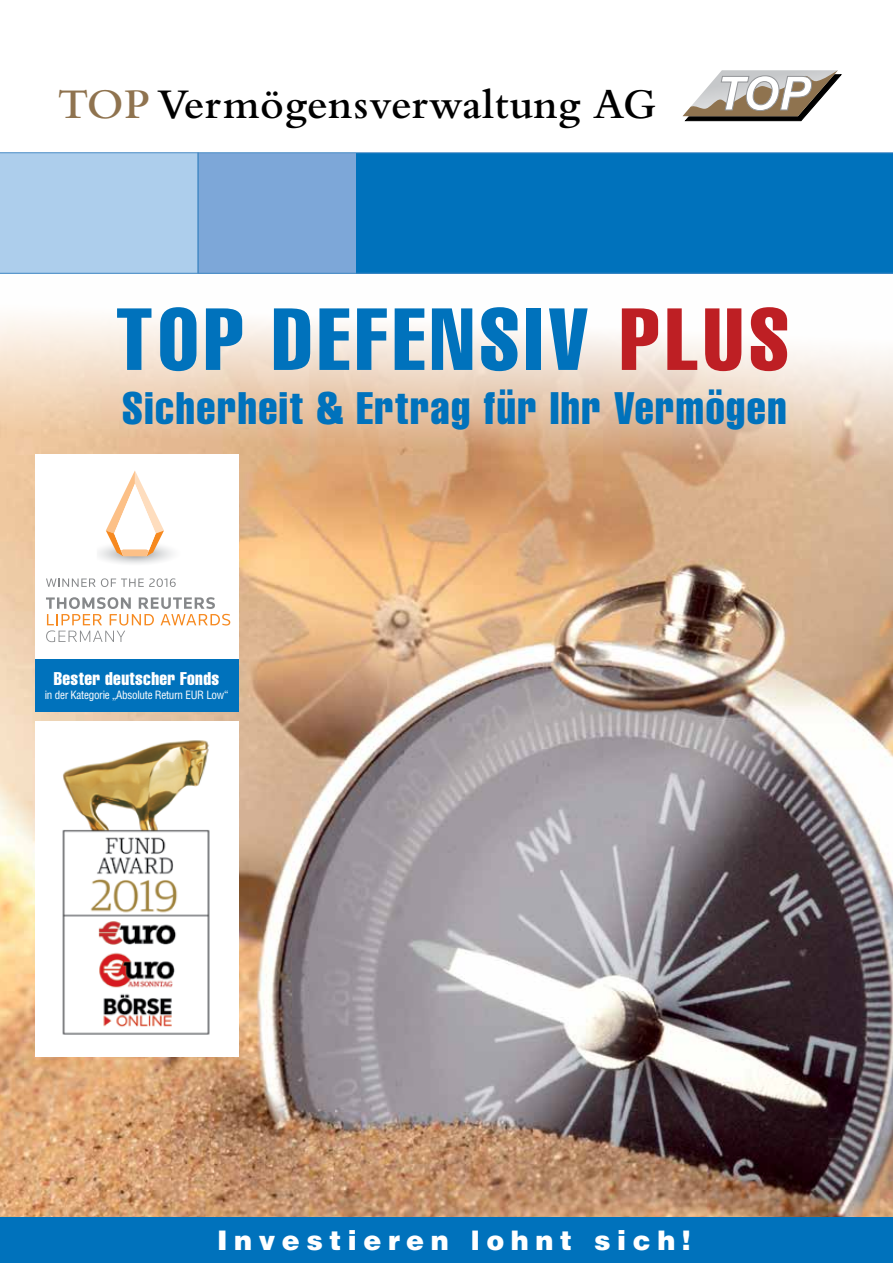
<style>
.page{position:relative;width:893px;height:1263px;background:#fff}
.page>*{position:absolute;margin:0;border:0;box-sizing:border-box;transform-origin:0 0}
.t1{font:86.4px "Helvetica LT Std Comp";letter-spacing:.065em;color:#0072bc}
.t2{font:44.7px "Helvetica LT Std Comp";letter-spacing:.035em;color:#0072bc}
.t3{font:600 44.1px "Bembo";letter-spacing:.015em;color:#000}
.t4{font:900 27px "Helvetica LT Std";letter-spacing:.245em;color:#fff}
.t5{font:18.15px "Helvetica LT Std Comp";letter-spacing:.02em;color:#fff}
.t6{font:condensed 11.1px "Helvetica LT Std";letter-spacing:-.025em;color:#fff}
.s1{color:#8f734f}
.s2{color:#be1f24}
</style>
<div class="page">
<img style="left:0;top:317px;width:893px;height:901px">
<div style="left:355px;top:153px;width:538px;height:120px;background:#0072bc"></div>
<div style="left:197px;top:153px;width:159px;height:120px;background:#7da7d8"></div>
<div style="left:0;top:1218px;width:893px;height:45px;background:#0072bc"></div>
<div style="left:0;top:153px;width:197px;height:120px;background:#adceec"></div>
<hr style="left:197px;top:152px;width:2px;height:122px;background:#458ac4">
<hr style="left:0;top:152px;width:893px;height:1px;background:#458ac4">
<hr style="left:0;top:273px;width:893px;height:1px;background:#458ac4">
<svg style="left:683px;top:70px;width:158px;height:51px"></svg>
<div style="left:35px;top:721px;width:203px;height:335px;background:#fff"></div>
<img style="left:62px;top:740px;width:148px;height:295px">
<div style="left:35px;top:454px;width:203px;height:205px;background:#fff"></div>
<svg style="left:106px;top:470px;width:58px;height:72px"></svg>
<svg style="left:98px;top:542px;width:75px;height:22px"></svg>
<div style="left:35px;top:659px;width:203px;height:53px;background:#0072bc"></div>
<svg style="left:46px;top:578px;width:130px;height:9px"></svg>
<svg style="left:46px;top:597px;width:184px;height:45px"></svg>
<h3 class="t3" style="left:58px;top:79px;width:599px"><span class="s1">TOP</span> Vermögensverwaltung AG</h3>
<h1 class="t1" style="left:116px;top:284px;width:675px">TOP DEFENSIV <span class="s2">PLUS</span></h1>
<h2 class="t2" style="left:122px;top:380px;width:666px">Sicherheit &amp; Ertrag für Ihr Vermögen</h2>
<h3 class="t5" style="left:54px;top:667px;width:167px">Bester deutscher Fonds</h3>
<p class="t6" style="left:45px;top:688px;width:185px">in der Kategorie „Absolute Return EUR Low“</p>
<h3 class="t4" style="left:217px;top:1223px;width:475px">Investieren lohnt sich!</h3>
</div>
